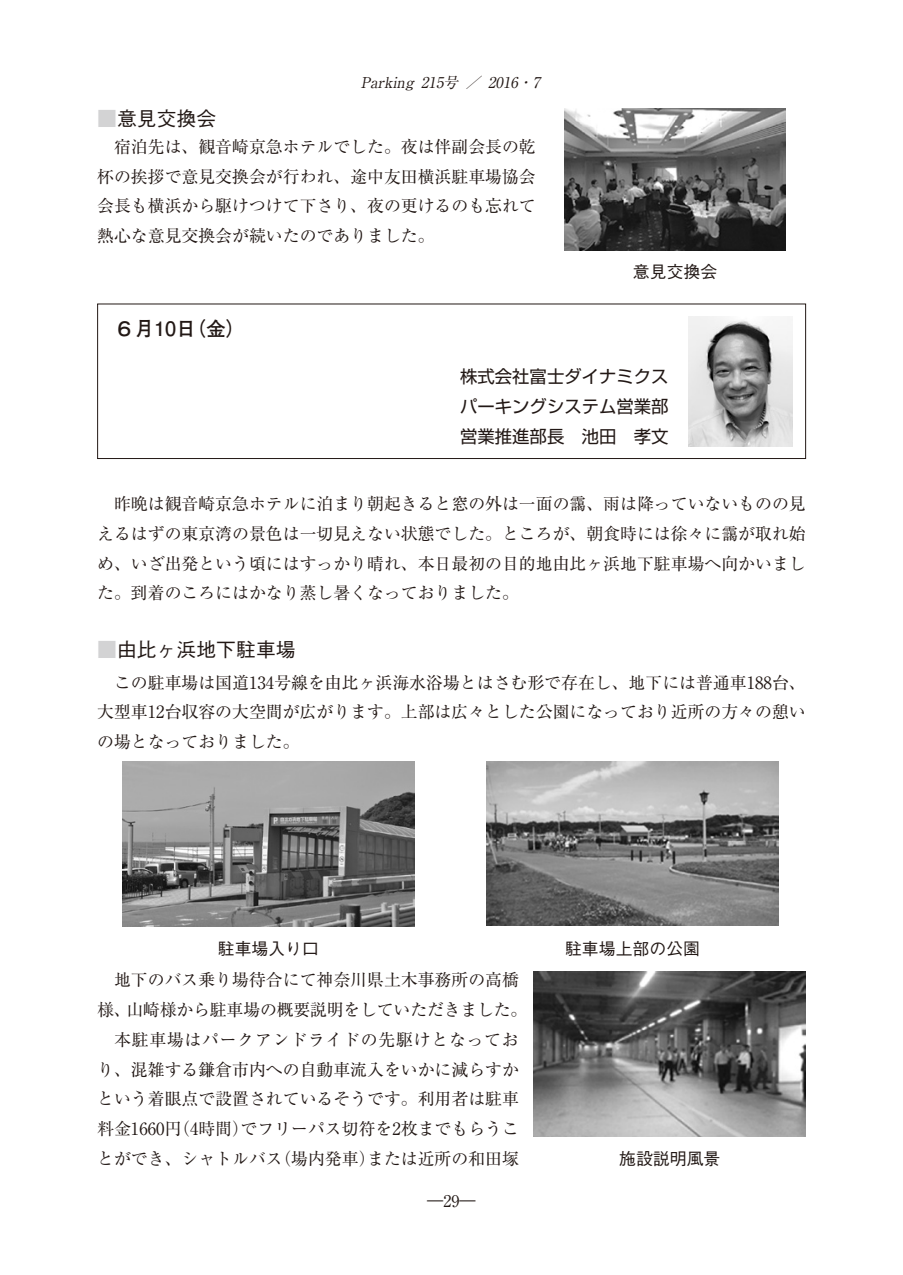
<style>
.page{position:relative;width:903px;height:1275px;background:#fff}
.page>*{position:absolute;margin:0;border:0;box-sizing:border-box;transform-origin:0 0}
.t1{font:500 19.78px "Gothic BBB Pro";color:#221815}
.t2{font:700 19.78px "Futo Go B101 Pro";color:#221815}
.t3{font:17.32px/29.8px "Shin Go Pro";color:#221815;text-align:justify}
.t4{font:16.8px/29.8px "Ryumin Pro";color:#221815;text-align:justify}
.t5{font:500 16.8px "Gothic BBB Pro";color:#221815}
.t6{font:16.1px "Ryumin Pro";color:#221815}
.t7{font:italic 14.88px "Ryumin Pro";color:#221815}
.s1{color:#d3d3d4}
</style>
<div class="page">
<div style="left:97px;top:304px;width:709px;height:155px;border:1px solid #221815"></div>
<img style="left:565px;top:108px;width:221px;height:142px">
<img style="left:534px;top:971px;width:272px;height:165px">
<img style="left:122px;top:761px;width:293px;height:166px">
<img style="left:486px;top:761px;width:293px;height:164px">
<img style="left:689px;top:316px;width:104px;height:130px">
<p class="t1" style="left:97px;top:102px;width:121px"><span class="s1">■</span>意見交換会</p>
<p class="t7" style="left:361px;top:70px;width:185px">Parking 215号 ／ 2016・7</p>
<p class="t4" style="left:97px;top:130px;width:440px;text-indent:17px">宿泊先は、観音崎京急ホテルでした。夜は伴副会長の乾杯の挨拶で意見交換会が行われ、途中友田横浜駐車場協会会長も横浜から駆けつけて下さり、夜の更けるのも忘れて熱心な意見交換会が続いたのでありました。</p>
<p class="t2" style="left:114px;top:313px;width:133px">６月10日（金）</p>
<p class="t5" style="left:633px;top:258px;width:86px">意見交換会</p>
<p class="t3" style="left:460px;top:360px;width:210px">株式会社富士ダイナミクスパーキングシステム営業部営業推進部長　池田　孝文</p>
<p class="t4" style="left:97px;top:488px;width:710px;text-indent:17px">昨晩は観音崎京急ホテルに泊まり朝起きると窓の外は一面の靄、雨は降っていないものの見えるはずの東京湾の景色は一切見えない状態でした。ところが、朝食時には徐々に靄が取れ始め、いざ出発という頃にはすっかり晴れ、本日最初の目的地由比ヶ浜地下駐車場へ向かいました。到着のころにはかなり蒸し暑くなっておりました。</p>
<p class="t1" style="left:97px;top:634px;width:200px"><span class="s1">■</span>由比ヶ浜地下駐車場</p>
<p class="t4" style="left:97px;top:666px;width:710px;text-indent:17px">この駐車場は国道134号線を由比ヶ浜海水浴場とはさむ形で存在し、地下には普通車188台、大型車12台収容の大空間が広がります。上部は広々とした公園になっており近所の方々の憩いの場となっておりました。</p>
<p class="t5" style="left:218px;top:935px;width:103px">駐車場入り口</p>
<p class="t4" style="left:97px;top:964px;width:432px;text-align:center">地下のバス乗り場待合にて神奈川県土木事務所の高橋<br>様、山崎様から駐車場の概要説明をしていただきました。本駐車場はパークアンドライドの先駆けとなってお<br>り、混雑する鎌倉市内への自動車流入をいかに減らすかという着眼点で設置されているそうです。利用者は駐車料金1660円（4時間）でフリーパス切符を2枚までもらうことができ、シャトルバス（場内発車）または近所の和田塚</p>
<p class="t6" style="left:427px;top:1188px;width:50px">―29―</p>
<p class="t5" style="left:565px;top:935px;width:136px">駐車場上部の公園</p>
<p class="t5" style="left:619px;top:1145px;width:103px">施設説明風景</p>
</div>
